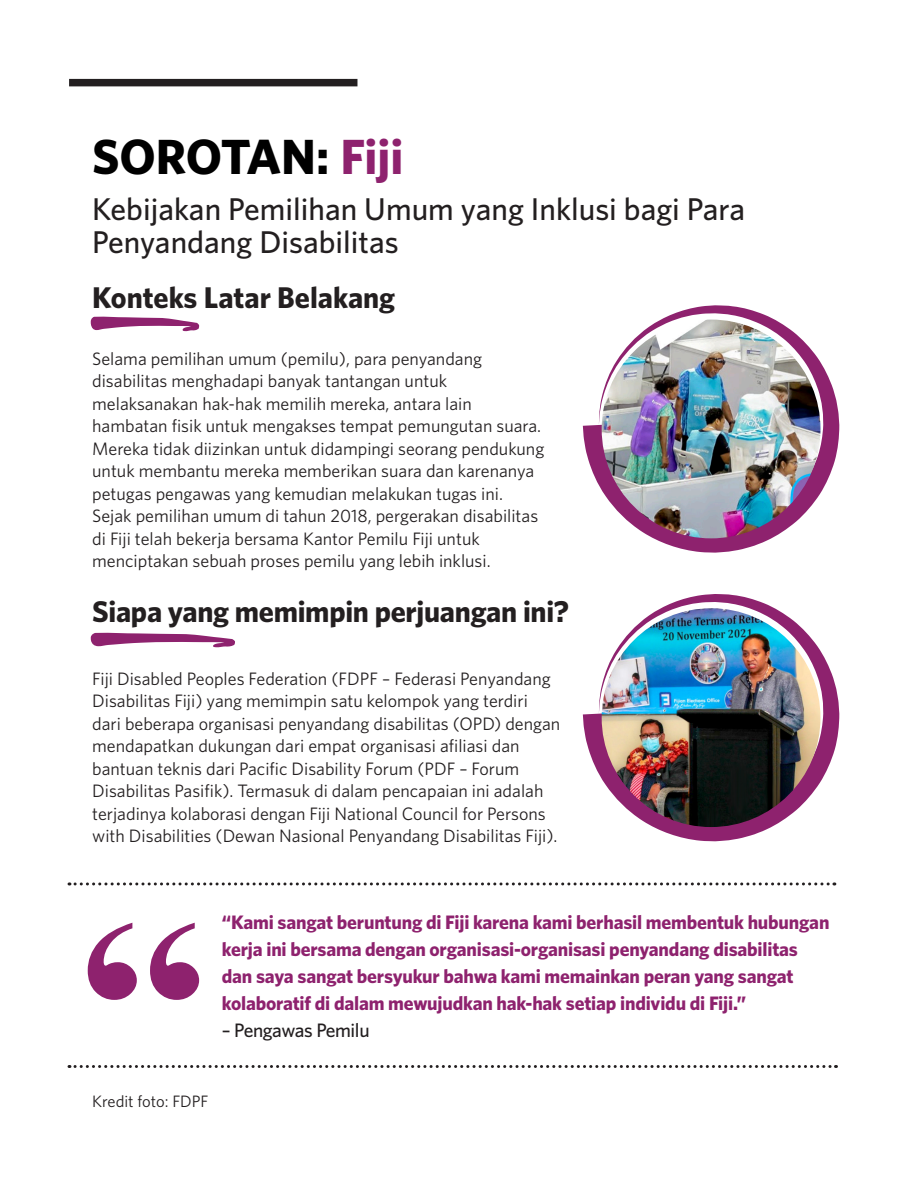
<style>
.page{position:relative;width:918px;height:1188px;background:#fff}
.page>*{position:absolute;margin:0;border:0;box-sizing:border-box;transform-origin:0 0}
.t1{font:700 49.5px "Whitney";color:#000}
.t2{font:500 31.5px/33px "Whitney";color:#231f20}
.t3{font:700 30px "Whitney";letter-spacing:-.01em;color:#231f20}
.t4{font:700 19.5px/27px "Whitney";letter-spacing:-.01em;color:#8e226e}
.t5{font:500 19.5px "Whitney";letter-spacing:-.02em;color:#231f20}
.t6{font:18px/22.5px "Whitney";color:#231f20}
.t7{font:16.5px "Whitney";color:#231f20}
.s1{color:#8e226e}
</style>
<div class="page">
<svg style="left:583px;top:305px;width:256px;height:248px"></svg>
<img style="left:602px;top:320px;width:218px;height:218px;border-radius:109px">
<svg style="left:583px;top:594px;width:256px;height:247px"></svg>
<img style="left:602px;top:608px;width:218px;height:219px;border-radius:109px">
<svg style="left:88px;top:923px;width:111px;height:77px"></svg>
<div style="left:69px;top:79px;width:288px;height:7px;background:#231f20"></div>
<svg style="left:69px;top:882px;width:766px;height:3px"></svg>
<svg style="left:69px;top:1065px;width:768px;height:3px"></svg>
<svg style="left:91px;top:317px;width:108px;height:14px"></svg>
<svg style="left:91px;top:633px;width:144px;height:14px"></svg>
<h1 class="t1" style="left:92px;top:127px;width:313px">SOROTAN: <span class="s1">Fiji</span></h1>
<h2 class="t2" style="left:92px;top:192px;width:654px">Kebijakan Pemilihan Umum yang Inklusi bagi Para<br>Penyandang Disabilitas</h2>
<h3 class="t3" style="left:92px;top:280px;width:305px">Konteks Latar Belakang</h3>
<p class="t6" style="left:92px;top:347px;width:454px">Selama pemilihan umum (pemilu), para penyandang disabilitas menghadapi banyak tantangan untuk melaksanakan hak-hak memilih mereka, antara lain hambatan fisik untuk mengakses tempat pemungutan suara.<br>Mereka tidak diizinkan untuk didampingi seorang pendukung untuk membantu mereka memberikan suara dan karenanya petugas pengawas yang kemudian melakukan tugas ini.<br>Sejak pemilihan umum di tahun 2018, pergerakan disabilitas di Fiji telah bekerja bersama Kantor Pemilu Fiji untuk menciptakan sebuah proses pemilu yang lebih inklusi.</p>
<h3 class="t3" style="left:92px;top:593px;width:478px">Siapa yang memimpin perjuangan ini?</h3>
<p class="t6" style="left:92px;top:667px;width:470px">Fiji Disabled Peoples Federation (FDPF – Federasi Penyandang Disabilitas Fiji) yang memimpin satu kelompok yang terdiri dari beberapa organisasi penyandang disabilitas (OPD) dengan mendapatkan dukungan dari empat organisasi afiliasi dan bantuan teknis dari Pacific Disability Forum (PDF – Forum Disabilitas Pasifik). Termasuk di dalam pencapaian ini adalah terjadinya kolaborasi dengan Fiji National Council for Persons with Disabilities (Dewan Nasional Penyandang Disabilitas Fiji).</p>
<p class="t4" style="left:222px;top:908px;width:609px">“Kami sangat beruntung di Fiji karena kami berhasil membentuk hubungan kerja ini bersama dengan organisasi-organisasi penyandang disabilitas dan saya sangat bersyukur bahwa kami memainkan peran yang sangat kolaboratif di dalam mewujudkan hak-hak setiap individu di Fiji.”</p>
<p class="t5" style="left:222px;top:1018px;width:149px">– Pengawas Pemilu</p>
<p class="t7" style="left:92px;top:1091px;width:118px">Kredit foto: FDPF</p>
</div>
